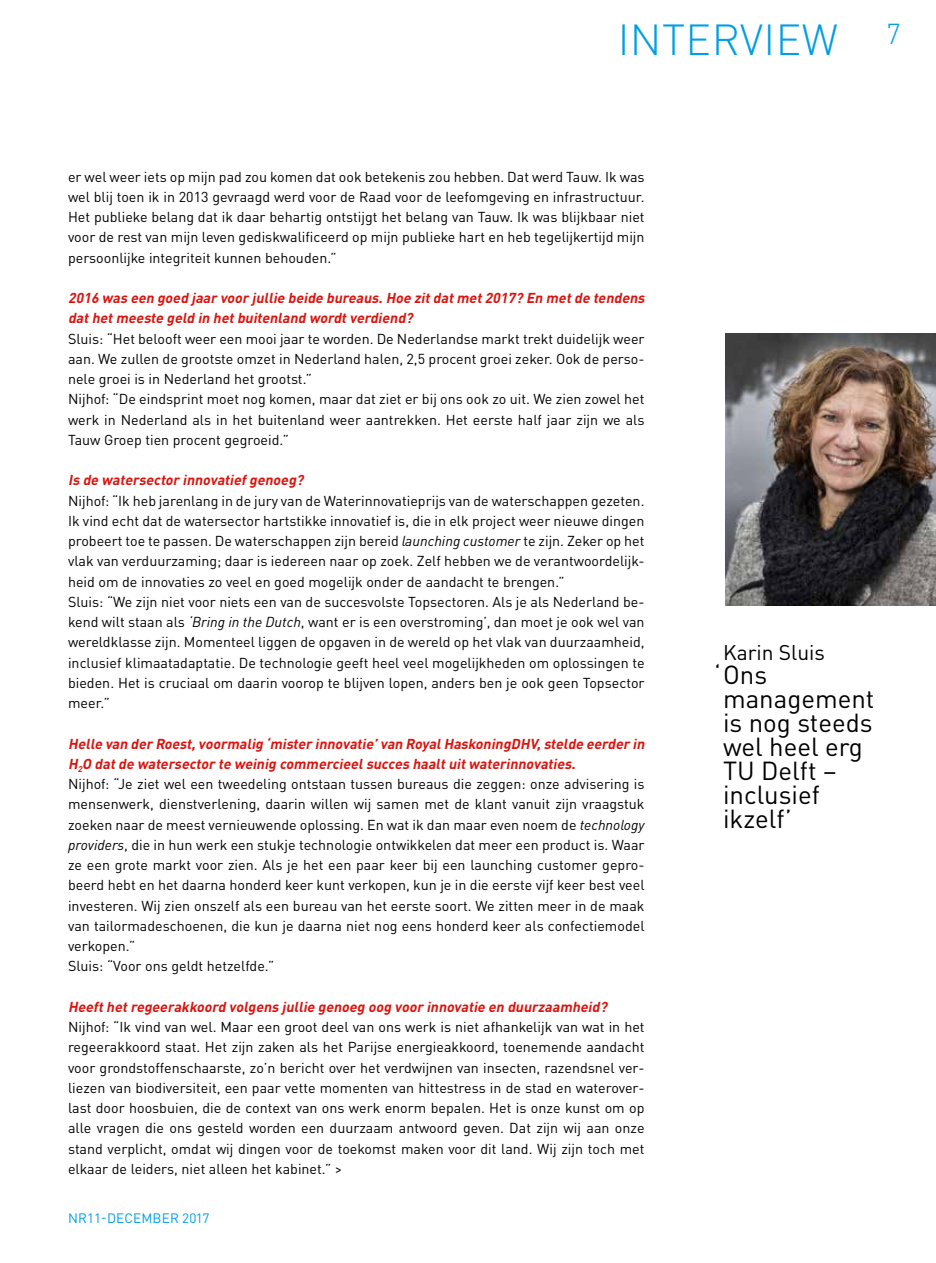
<style>
.page{position:relative;width:936px;height:1263px;background:#fff}
.page>*{position:absolute;margin:0;border:0;box-sizing:border-box;transform-origin:0 0}
.t1{font:300 42.9px "DIN Pro";letter-spacing:.01em;color:#009ee3}
.t2{font:300 28.5px "DIN Pro";color:#009ee3}
.t3{font:25.8px/24px "DIN Pro";color:#000}
.t4{font:21px "DIN Pro";color:#000}
.t5{font:14.25px/20.2px "DIN Pro";color:#000}
.t6{font:italic 700 14.25px/20.2px "DIN Pro";color:#db130e}
.t7{font:13.5px "DIN Pro";letter-spacing:.01em;color:#009ee3}
.s1{font-style:italic}
.s2{font-weight:700;font-style:italic;color:#db130e}
</style>
<div class="page">
<img style="left:725px;top:334px;width:210px;height:272px">
<h1 class="t1" style="left:617px;top:6px;width:222px">INTERVIEW</h1>
<h2 class="t2" style="left:885px;top:12px;width:16px">7</h2>
<p class="t5" style="left:68px;top:165px;width:578px;text-align:justify">er wel weer iets op mijn pad zou komen dat ook betekenis zou hebben. Dat werd Tauw. Ik was wel blij toen ik in 2013 gevraagd werd voor de Raad voor de leefomgeving en infrastructuur.<br>Het publieke belang dat ik daar behartig ontstijgt het belang van Tauw. Ik was blijkbaar niet voor de rest van mijn leven gediskwalificeerd op mijn publieke hart en heb tegelijkertijd mijn persoonlijke integriteit kunnen behouden.”</p>
<p class="t6" style="left:68px;top:286px;width:581px">2016 was een goed jaarvoorjullie beide bureaus.Hoe zitdatmet2017? En metde tendens dathetmeeste geld in hetbuitenland wordtverdiend?</p>
<p class="t5" style="left:68px;top:327px;width:578px">Sluis: “Het belooft weer een mooi jaar te worden. De Nederlandse markt trekt duidelijk weer aan. We zullen de grootste omzet in Nederland halen, 2,5 procent groei zeker. Ook de perso&shy;nele groei is in Nederland het grootst.”<br>Nijhof: “De eindsprint moet nog komen, maar dat ziet er bij ons ook zo uit. We zien zowel het werk in Nederland als in het buitenland weer aantrekken. Het eerste half jaar zijn we als Tauw Groep tien procent gegroeid.”</p>
<p class="t6" style="left:68px;top:468px;width:240px">Is de watersectorinnovatiefgenoeg?</p>
<p class="t5" style="left:68px;top:489px;width:578px">Nijhof: “Ik heb jarenlang in de jury van de Waterinnovatieprijs van de waterschappen gezeten.<br>Ik vind echt dat de watersector hartstikke innovatief is, die in elk project weer nieuwe dingen probeert toe te passen. De waterschappen zijn bereid <span class="s1">launching customer</span> te zijn. Zeker op het vlak van verduurzaming; daar is iedereen naar op zoek. Zelf hebben we de verantwoordelijk&shy;heid om de innovaties zo veel en goed mogelijk onder de aandacht te brengen.”<br>Sluis: “We zijn niet voor niets een van de succesvolste Topsectoren. Als je als Nederland be&shy;kend wilt staan als <span class="s1">‘Bring in the Dutch</span>, want er is een overstroming’, dan moet je ook wel van wereldklasse zijn. Momenteel liggen de opgaven in de wereld op het vlak van duurzaamheid, inclusief klimaatadaptatie. De technologie geeft heel veel mogelijkheden om oplossingen te bieden. Het is cruciaal om daarin voorop te blijven lopen, anders ben je ook geen Topsector meer.”</p>
<p class="t5" style="left:68px;top:732px;width:581px"><span class="s2">Helle van derRoest,voormalig ‘misterinnovatie’van RoyalHaskoningDHV,stelde eerderin H</span><sub>2</sub><span class="s2">O datde watersectorte weinig commercieelsucces haaltuitwaterinnovaties.<br></span>Nijhof: “Je ziet wel een tweedeling ontstaan tussen bureaus die zeggen: onze advisering is mensenwerk, dienstverlening, daarin willen wij samen met de klant vanuit zijn vraagstuk zoeken naar de meest vernieuwende oplossing. En wat ik dan maar even noem de <span class="s1">technology providers</span>, die in hun werk een stukje technologie ontwikkelen dat meer een product is. Waar ze een grote markt voor zien. Als je het een paar keer bij een launching customer gepro&shy;beerd hebt en het daarna honderd keer kunt verkopen, kun je in die eerste vijf keer best veel investeren. Wij zien onszelf als een bureau van het eerste soort. We zitten meer in de maak van tailormadeschoenen, die kun je daarna niet nog eens honderd keer als confectiemodel verkopen.”<br>Sluis: “Voor ons geldt hetzelfde.”</p>
<p class="t6" style="left:68px;top:995px;width:544px">Heefthetregeerakkoord volgens jullie genoeg oog voorinnovatie en duurzaamheid?</p>
<p class="t5" style="left:68px;top:1015px;width:578px;text-align:justify">Nijhof: “Ik vind van wel. Maar een groot deel van ons werk is niet afhankelijk van wat in het regeerakkoord staat. Het zijn zaken als het Parijse energieakkoord, toenemende aandacht voor grondstoffenschaarste, zo’n bericht over het verdwijnen van insecten, razendsnel ver&shy;liezen van biodiversiteit, een paar vette momenten van hittestress in de stad en waterover&shy;last door hoosbuien, die de context van ons werk enorm bepalen. Het is onze kunst om op alle vragen die ons gesteld worden een duurzaam antwoord geven. Dat zijn wij aan onze stand verplicht, omdat wij dingen voor de toekomst maken voor dit land. Wij zijn toch met elkaar de leiders, niet alleen het kabinet.” &gt;</p>
<p class="t7" style="left:68px;top:1208px;width:143px">NR11-DECEMBER 2017</p>
<h3 class="t4" style="left:723px;top:636px;width:103px">Karin Sluis</h3>
<h3 class="t3" style="left:723px;top:660px;width:153px;text-indent:-9px">‘Ons management is nog steeds wel heel erg<br>TU Delft – inclusief ikzelf’</h3>
</div>
